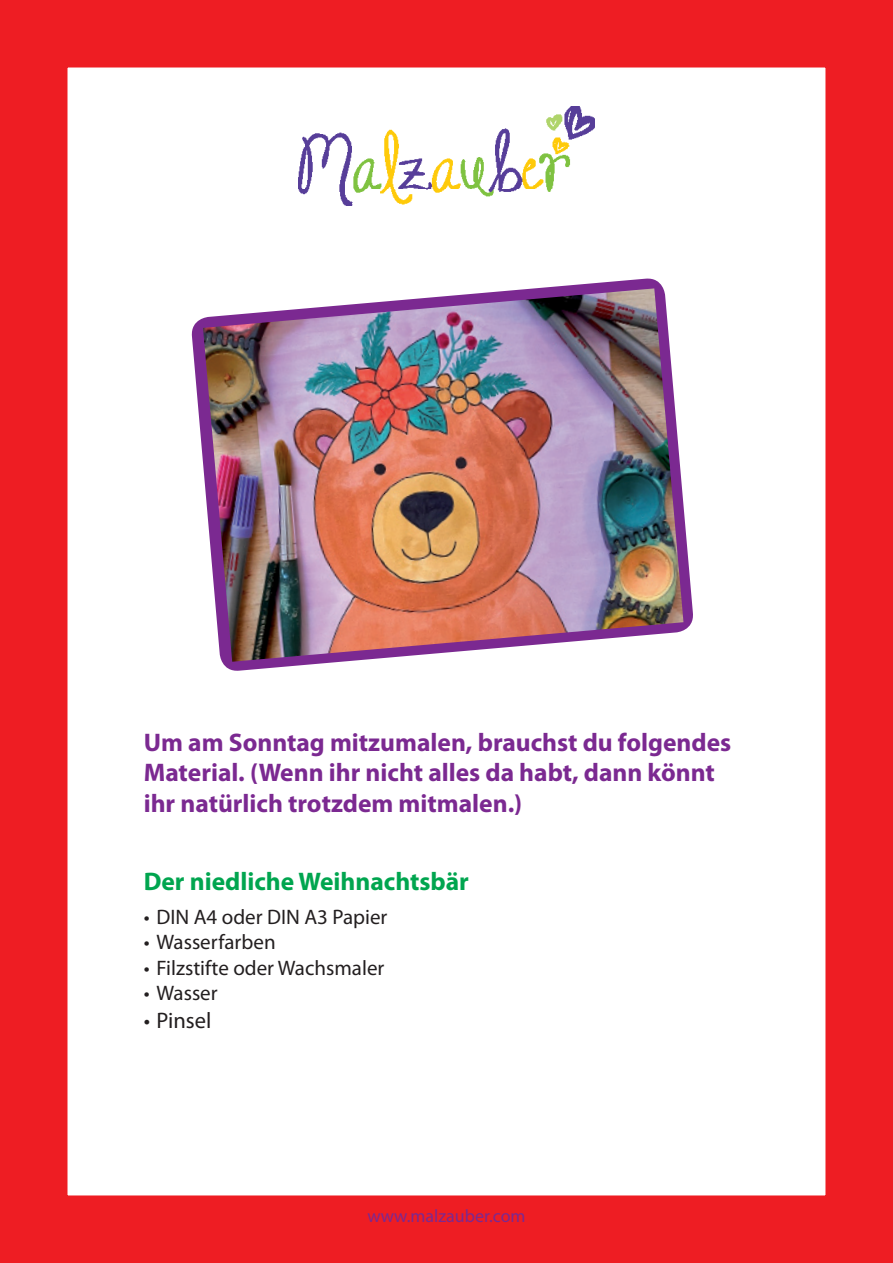
<style>
.page{position:relative;width:893px;height:1263px;background:#fff}
.page>*{position:absolute;margin:0;border:0;box-sizing:border-box;transform-origin:0 0}
.t1{font:700 25.5px/30.6px "Myriad Pro";color:#7b2991}
.t2{font:700 25.5px "Myriad Pro";color:#00a54f}
.t3{font:22.5px "Myriad Pro";color:#231f20}
.t4{font:21px "Myriad Pro";color:#231f20}
.t5{font:18px "Myriad Pro";color:#7b2991}
</style>
<div class="page">
<div style="left:0;top:0;width:893px;height:1263px;border:68px solid #ee1d23"></div>
<img style="left:298px;top:106px;width:297px;height:100px">
<svg style="left:191px;top:278px;width:502px;height:393px"></svg>
<img style="left:203px;top:288px;width:480px;height:374px">
<p class="t1" style="left:144px;top:726px;width:589px">Um am Sonntag mitzumalen, brauchst du folgendes<br>Material. (Wenn ihr nicht alles da habt, dann könnt ihr natürlich trotzdem mitmalen.)</p>
<p class="t2" style="left:144px;top:865px;width:327px">Der niedliche Weihnachtsbär</p>
<p class="t4" style="left:144px;top:904px;width:245px">• DIN A4 oder DIN A3 Papier</p>
<p class="t4" style="left:144px;top:929px;width:133px">• Wasserfarben</p>
<p class="t4" style="left:144px;top:955px;width:242px">• Filzstifte oder Wachsmaler</p>
<p class="t4" style="left:144px;top:980px;width:75px">• Wasser</p>
<p class="t3" style="left:144px;top:1006px;width:69px">• Pinsel</p>
<p class="t5" style="left:367px;top:1204px;width:160px">www.malzauber.com</p>
</div>
